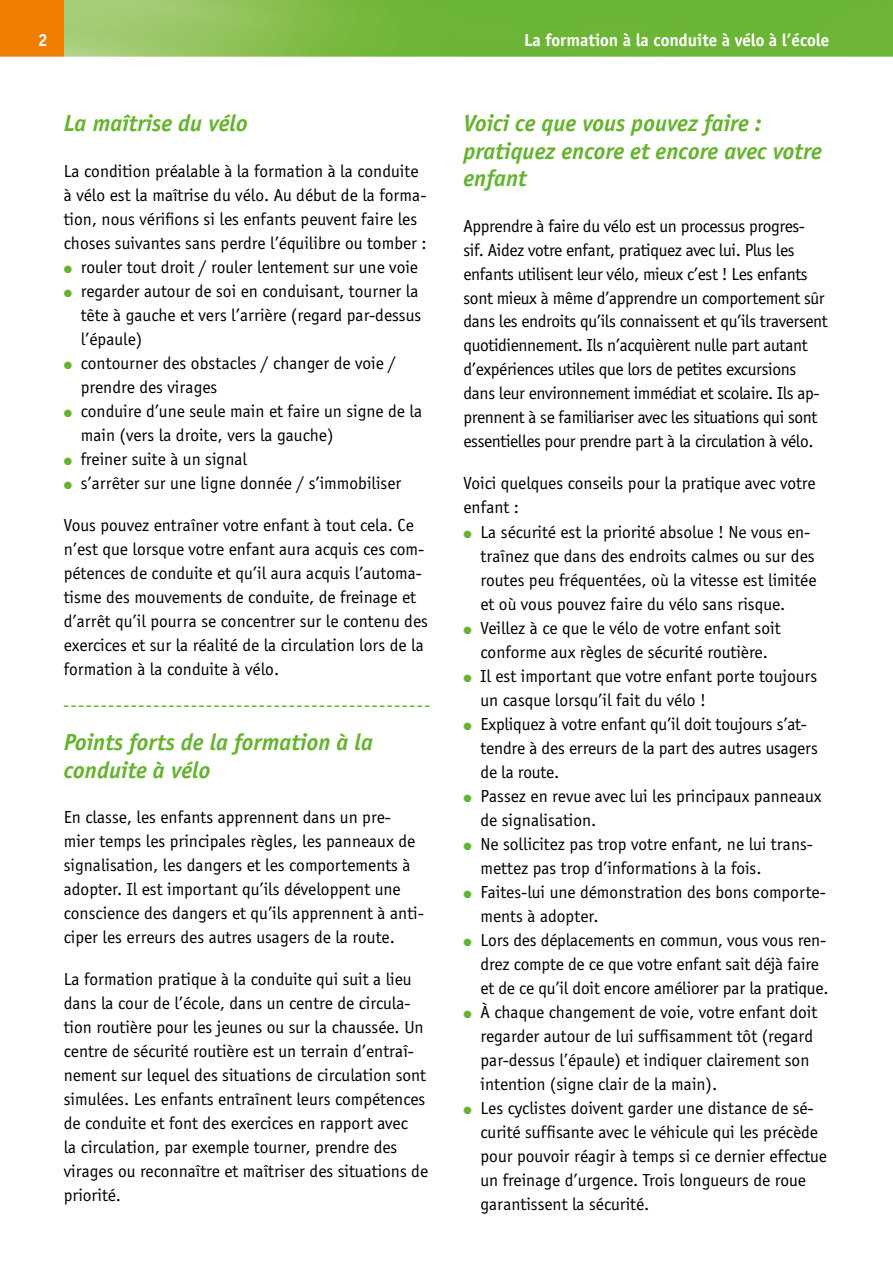
<style>
.page{position:relative;width:893px;height:1263px;background:#fff}
.page>*{position:absolute;margin:0;border:0;box-sizing:border-box;transform-origin:0 0}
.t1{font:italic 700 24px/27.5px "Officina Sans";color:#65b32e}
.t2{font:18px/24px "Officina Sans";color:#000}
.t3{font:18px/24px "Officina Sans";letter-spacing:-.02em;color:#000}
.t4{font:700 18px "Officina Sans";color:#fff}
.s1{color:#65b32e}
</style>
<div class="page">
<img style="left:64px;top:0;width:828px;height:57px">
<div style="left:0;top:0;width:64px;height:57px;background:#ef7d00"></div>
<svg style="left:64px;top:705px;width:365px;height:2px"></svg>
<p class="t4" style="left:38px;top:29px;width:11px">2</p>
<p class="t4" style="left:524px;top:29px;width:307px">La formation à la conduite à vélo à l’école</p>
<h1 class="t1" style="left:64px;top:110px;width:185px">La maîtrise du vélo</h1>
<p class="t2" style="left:64px;top:159px;width:364px">La condition préalable à la formation à la conduite à vélo est la maîtrise du vélo. Au début de la forma&shy;tion, nous vérifions si les enfants peuvent faire les choses suivantes sans perdre l’équilibre ou tomber :</p>
<p class="t2" style="left:64px;top:255px;width:356px"><span class="s1">●</span> rouler tout droit / rouler lentement sur une voie</p>
<p class="t2" style="left:81px;top:279px;width:342px;text-indent:-17px"><span class="s1">●</span> regarder autour de soi en conduisant, tourner la tête à gauche et vers l’arrière (regard par-dessus l’épaule)</p>
<p class="t2" style="left:81px;top:351px;width:317px;text-indent:-17px"><span class="s1">●</span> contourner des obstacles / changer de voie / prendre des virages</p>
<p class="t2" style="left:81px;top:399px;width:343px;text-indent:-17px"><span class="s1">●</span> conduire d’une seule main et faire un signe de la main (vers la droite, vers la gauche)</p>
<p class="t2" style="left:64px;top:447px;width:185px"><span class="s1">●</span> freiner suite à un signal</p>
<p class="t2" style="left:64px;top:471px;width:339px"><span class="s1">●</span> s’arrêter sur une ligne donnée / s’immobiliser</p>
<p class="t2" style="left:64px;top:513px;width:366px">Vous pouvez entraîner votre enfant à tout cela. Ce n’est que lorsque votre enfant aura acquis ces com&shy;pétences de conduite et qu’il aura acquis l’automa&shy;tisme des mouvements de conduite, de freinage et d’arrêt qu’il pourra se concentrer sur le contenu des exercices et sur la réalité de la circulation lors de la formation à la conduite à vélo.</p>
<h1 class="t1" style="left:64px;top:728px;width:311px">Points forts de la formation à la conduite à vélo</h1>
<p class="t2" style="left:64px;top:805px;width:362px">En classe, les enfants apprennent dans un pre&shy;mier temps les principales règles, les panneaux de signalisation, les dangers et les comportements à adopter. Il est important qu’ils développent une conscience des dangers et qu’ils apprennent à anti&shy;ciper les erreurs des autres usagers de la route.</p>
<p class="t2" style="left:64px;top:967px;width:366px">La formation pratique à la conduite qui suit a lieu dans la cour de l’école, dans un centre de circula&shy;tion routière pour les jeunes ou sur la chaussée. Un centre de sécurité routière est un terrain d’entraî&shy;nement sur lequel des situations de circulation sont simulées. Les enfants entraînent leurs compétences de conduite et font des exercices en rapport avec<br>la circulation, par exemple tourner, prendre des virages ou reconnaître et maîtriser des situations de priorité.</p>
<h1 class="t1" style="left:463px;top:110px;width:360px">Voici ce que vous pouvez faire : pratiquez encore et encore avec votre enfant</h1>
<p class="t3" style="left:463px;top:214px;width:366px">Apprendre à faire du vélo est un processus progres&shy;sif. Aidez votre enfant, pratiquez avec lui. Plus les enfants utilisent leur vélo, mieux c’est ! Les enfants sont mieux à même d’apprendre un comportement sûr dans les endroits qu’ils connaissent et qu’ils traversent quotidiennement. Ils n’acquièrent nulle part autant d’expériences utiles que lors de petites excursions dans leur environnement immédiat et scolaire. Ils ap&shy;prennent à se familiariser avec les situations qui sont essentielles pour prendre part à la circulation à vélo.</p>
<p class="t2" style="left:463px;top:472px;width:354px">Voici quelques conseils pour la pratique avec votre enfant :</p>
<p class="t2" style="left:480px;top:520px;width:337px;text-indent:-17px"><span class="s1">●</span> La sécurité est la priorité absolue ! Ne vous en&shy;traînez que dans des endroits calmes ou sur des routes peu fréquentées, où la vitesse est limitée et où vous pouvez faire du vélo sans risque.</p>
<p class="t2" style="left:463px;top:616px;width:318px;text-align:center"><span class="s1">●</span> Veillez à ce que le vélo de votre enfant soit conforme aux règles de sécurité routière.</p>
<p class="t2" style="left:480px;top:664px;width:338px;text-indent:-17px"><span class="s1">●</span> Il est important que votre enfant porte toujours un casque lorsqu’il fait du vélo !</p>
<p class="t2" style="left:480px;top:712px;width:339px;text-indent:-17px"><span class="s1">●</span> Expliquez à votre enfant qu’il doit toujours s’at&shy;tendre à des erreurs de la part des autres usagers de la route.</p>
<p class="t2" style="left:480px;top:784px;width:343px;text-indent:-17px"><span class="s1">●</span> Passez en revue avec lui les principaux panneaux de signalisation.</p>
<p class="t2" style="left:480px;top:832px;width:334px;text-indent:-17px"><span class="s1">●</span> Ne sollicitez pas trop votre enfant, ne lui trans&shy;mettez pas trop d’informations à la fois.</p>
<p class="t2" style="left:480px;top:880px;width:347px;text-indent:-17px"><span class="s1">●</span> Faites-lui une démonstration des bons comporte&shy;ments à adopter.</p>
<p class="t2" style="left:480px;top:928px;width:350px;text-indent:-17px"><span class="s1">●</span> Lors des déplacements en commun, vous vous ren&shy;drez compte de ce que votre enfant sait déjà faire et de ce qu’il doit encore améliorer par la pratique.</p>
<p class="t2" style="left:480px;top:1000px;width:338px;text-indent:-17px"><span class="s1">●</span> À chaque changement de voie, votre enfant doit regarder autour de lui suffisamment tôt (regard par-dessus l’épaule) et indiquer clairement son intention (signe clair de la main).</p>
<p class="t2" style="left:480px;top:1096px;width:348px;text-indent:-17px"><span class="s1">●</span> Les cyclistes doivent garder une distance de sé&shy;curité suffisante avec le véhicule qui les précède pour pouvoir réagir à temps si ce dernier effectue un freinage d’urgence. Trois longueurs de roue garantissent la sécurité.</p>
</div>
